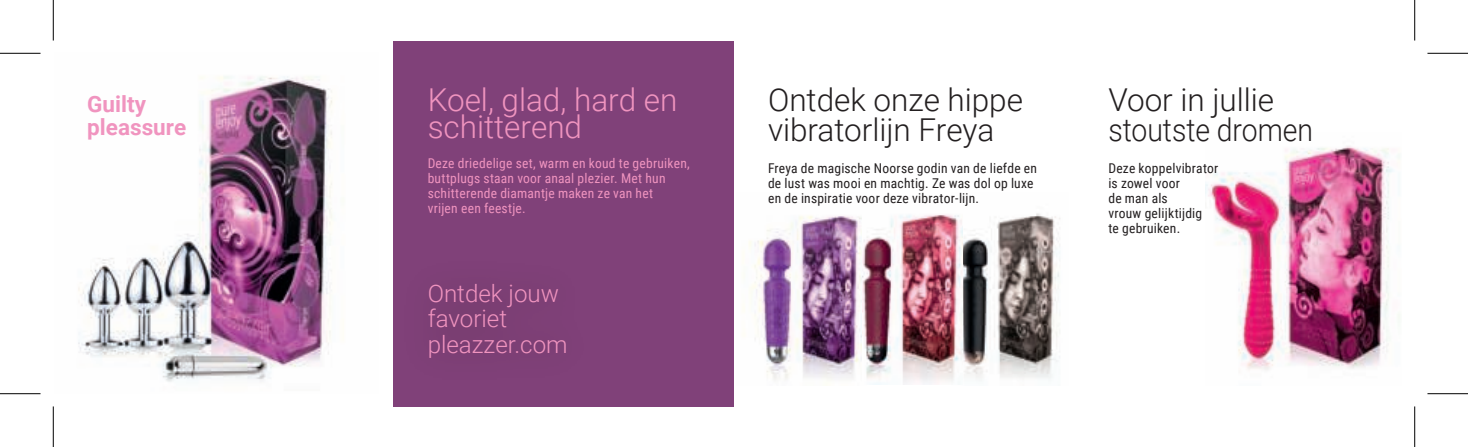
<style>
.page{position:relative;width:1468px;height:447px;background:#fff}
.page>*{position:absolute;margin:0;border:0;box-sizing:border-box;transform-origin:0 0}
.t1{font:300 31.5px/30px "Roboto";color:#231f20}
.t2{font:300 31.5px/27px "Roboto";color:#f094bf}
.t3{font:300 24.15px/25.5px "Roboto";color:#f094bf}
.t4{font:700 22.5px/22.5px "Roboto";color:#f094bf}
.t5{font:13.5px/15px "Roboto Condensed";letter-spacing:.015em;color:#231f20}
.t6{font:13.5px/15px "Roboto Condensed";letter-spacing:.015em;color:#f094bf}
</style>
<div class="page">
<div style="left:393px;top:41px;width:341px;height:365px;background:#804179"></div>
<img style="left:749px;top:216px;width:113px;height:164px">
<img style="left:962px;top:213px;width:98px;height:166px">
<img style="left:862px;top:214px;width:100px;height:170px">
<img style="left:1205px;top:146px;width:195px;height:224px">
<img style="left:78px;top:76px;width:255px;height:306px">
<hr style="left:0;top:53px;width:40px;height:1px;background:#000">
<hr style="left:1427px;top:53px;width:40px;height:1px;background:#000">
<hr style="left:0;top:393px;width:40px;height:1px;background:#000">
<hr style="left:1427px;top:393px;width:40px;height:1px;background:#000">
<hr style="left:53px;top:0;width:1px;height:40px;background:#000">
<hr style="left:53px;top:406px;width:1px;height:41px;background:#000">
<hr style="left:1414px;top:0;width:1px;height:40px;background:#000">
<hr style="left:1414px;top:406px;width:1px;height:41px;background:#000">
<h3 class="t4" style="left:87px;top:95px;width:100px">Guilty pleassure</h3>
<h1 class="t2" style="left:427px;top:89px;width:251px">Koel, glad, hard en schitterend</h1>
<p class="t6" style="left:427px;top:157px;width:264px">Deze driedelige set, warm en koud te gebruiken, buttplugs staan voor anaal plezier. Met hun schitterende diamantje maken ze van het<br>vrijen een feestje.</p>
<h2 class="t3" style="left:427px;top:282px;width:141px">Ontdek jouw favoriet pleazzer.com</h2>
<h1 class="t1" style="left:768px;top:87px;width:256px">Ontdek onze hippe vibratorlijn Freya</h1>
<p class="t5" style="left:768px;top:161px;width:270px">Freya de magische Noorse godin van de liefde en de lust was mooi en machtig. Ze was dol op luxe en de inspiratie voor deze vibrator-lijn.</p>
<h1 class="t1" style="left:1108px;top:87px;width:206px">Voor in jullie stoutste dromen</h1>
<p class="t5" style="left:1108px;top:161px;width:111px">Deze koppelvibrator is zowel voor<br>de man als<br>vrouw gelijktijdig<br>te gebruiken.</p>
</div>
